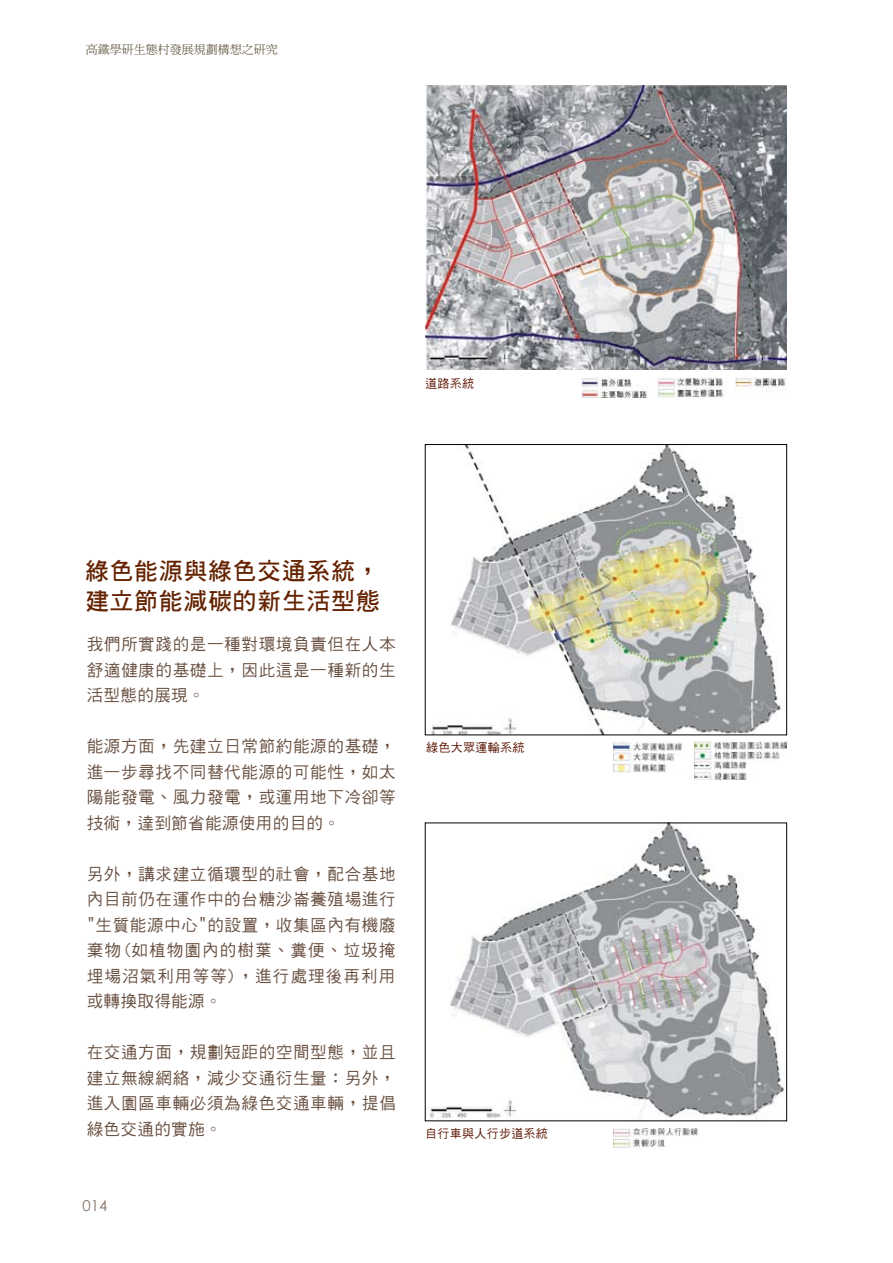
<style>
.page{position:relative;width:893px;height:1263px;background:#fff}
.page>*{position:absolute;margin:0;border:0;box-sizing:border-box;transform-origin:0 0}
.t1{font:24px/30px "DF Hei Bd HK BF";letter-spacing:.025em;color:#642200}
.t2{font:16.5px/25.5px "DF Hei Md HK BF";letter-spacing:.04em;color:#684f40;text-align:justify}
.t3{font:15px "Century Gothic";color:#87746a}
.t4{font:12px "DF Hei Md HK BF";letter-spacing:.025em;color:#5b1400}
.t5{font:12px "DF Ming Md HK BF";color:#695e4a}
</style>
<div class="page">
<img style="left:431px;top:446px;width:350px;height:287px">
<div style="left:425px;top:444px;width:362px;height:291px;border:1px solid #000"></div>
<img style="left:430px;top:825px;width:355px;height:293px">
<img style="left:426px;top:85px;width:361px;height:285px">
<img style="left:581px;top:377px;width:206px;height:20px">
<img style="left:613px;top:741px;width:70px;height:32px">
<img style="left:694px;top:741px;width:93px;height:39px">
<img style="left:613px;top:1128px;width:86px;height:20px">
<p class="t5" style="left:86px;top:44px;width:193px">高鐵學研生態村發展規劃構想之研究</p>
<p class="t4" style="left:425px;top:377px;width:50px">道路系統</p>
<h1 class="t1" style="left:85px;top:555px;width:296px">綠色能源與綠色交通系統，建立節能減碳的新生活型態</h1>
<p class="t2" style="left:87px;top:631px;width:310px">我們所實踐的是一種對環境負責但在人本舒適健康的基礎上，因此這是一種新的生活型態的展現。</p>
<p class="t2" style="left:87px;top:733px;width:310px">能源方面，先建立日常節約能源的基礎，進一步尋找不同替代能源的可能性，如太陽能發電、風力發電，或運用地下冷卻等技術，達到節省能源使用的目的。</p>
<p class="t2" style="left:87px;top:861px;width:310px">另外，講求建立循環型的社會，配合基地內目前仍在運作中的台糖沙崙養殖場進行"生質能源中心"的設置，收集區內有機廢棄物(如植物園內的樹葉、糞便、垃圾掩埋場沼氣利用等等)，進行處理後再利用或轉換取得能源。</p>
<p class="t2" style="left:87px;top:1039px;width:310px">在交通方面，規劃短距的空間型態，並且建立無線網絡，減少交通衍生量：另外，進入園區車輛必須為綠色交通車輛，提倡綠色交通的實施。</p>
<p class="t3" style="left:83px;top:1195px;width:26px">014</p>
<p class="t4" style="left:426px;top:741px;width:100px">綠色大眾運輸系統</p>
<p class="t4" style="left:425px;top:1127px;width:124px">自行車與人行步道系統</p>
</div>
